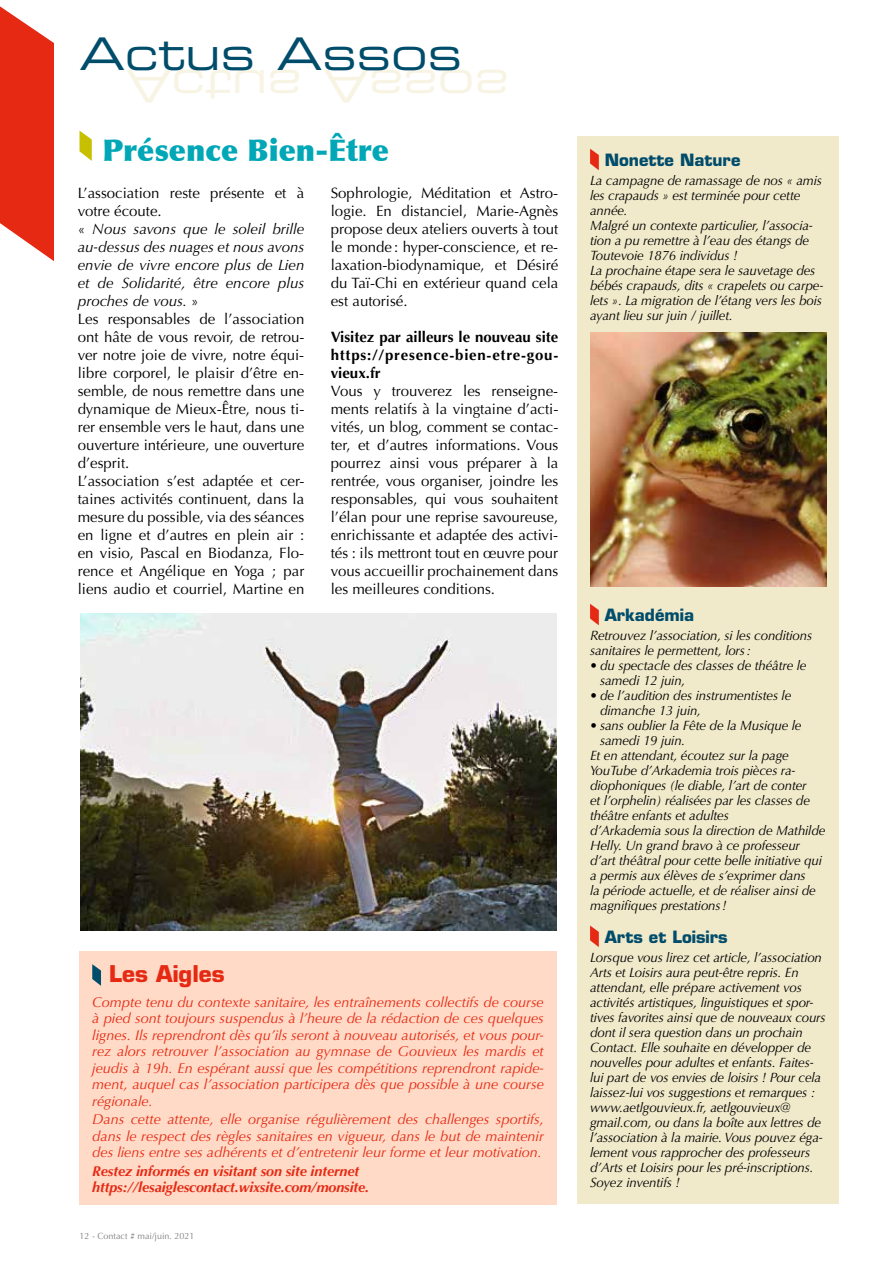
<style>
.page{position:relative;width:893px;height:1263px;background:#fff}
.page>*{position:absolute;margin:0;border:0;box-sizing:border-box;transform-origin:0 0}
.t1{font:45px "Eurostile Extended Two";color:#004c6b}
.t2{font:900 30px "Optima";color:#00a7b6}
.t3{font:700 22.5px "Eurostile LT Std";color:#e62913}
.t4{font:700 16.5px "Eurostile LT Std";color:#004c6b}
.t5{font:15px/18px "Optima";color:#000;text-align:justify}
.t6{font:700 15px/18px "Optima";color:#000;text-align:justify}
.t7{font:italic 14.25px/16.5px "Optima";color:#e62913;text-align:justify}
.t8{font:italic 700 14.25px/16.5px "Optima";letter-spacing:-.01em;color:#e62913}
.t9{font:italic 13.5px/15px "Optima";letter-spacing:-.01em;color:#000}
.t10{font:9px "Optima";color:#808281}
.s1{font-style:italic}
</style>
<div class="page">
<svg style="left:0;top:6px;width:54px;height:255px;background:#e94835"></svg>
<div style="left:577px;top:136px;width:262px;height:1067px;background:#f0e9ca"></div>
<svg style="left:590px;top:149px;width:9px;height:21px"></svg>
<svg style="left:590px;top:604px;width:9px;height:21px"></svg>
<svg style="left:590px;top:925px;width:9px;height:22px"></svg>
<img style="left:81px;top:614px;width:476px;height:317px">
<div style="left:80px;top:951px;width:477px;height:254px;background:#ffdac6"></div>
<svg style="left:92px;top:964px;width:9px;height:22px"></svg>
<svg style="left:80px;top:131px;width:12px;height:30px"></svg>
<img style="left:590px;top:333px;width:236px;height:253px">
<h1 class="t1" style="left:80px;top:23px;width:384px">Actus Assos</h1>
<h2 class="t2" style="left:103px;top:132px;width:288px">Présence Bien-Être</h2>
<p class="t5" style="left:78px;top:184px;width:228px;text-align:left">L’association reste présente et à votre écoute.<br>« <span class="s1">Nous savons que le soleil brille au-dessus des nuages et nous avons envie de vivre encore plus de Lien et de Solidarité, être encore plus proches de vous.</span> »<br>Les responsables de l’association ont hâte de vous revoir, de retrou&shy;ver notre joie de vivre, notre équi&shy;libre corporel, le plaisir d’être en&shy;semble, de nous remettre dans une dynamique de Mieux-Être, nous ti&shy;rer ensemble vers le haut, dans une ouverture intérieure, une ouverture d’esprit.<br>L’association s’est adaptée et cer&shy;taines activités continuent, dans la mesure du possible, via des séances en ligne et d’autres en plein air : en visio, Pascal en Biodanza, Flo&shy;rence et Angélique en Yoga ; par liens audio et courriel, Martine en</p>
<p class="t5" style="left:331px;top:184px;width:229px">Sophrologie, Méditation et Astro&shy;logie. En distanciel, Marie-Agnès propose deux ateliers ouverts à tout le monde : hyper-conscience, et re&shy;laxation-biodynamique, et Désiré du Taï-Chi en extérieur quand cela est autorisé.</p>
<p class="t6" style="left:331px;top:328px;width:229px">Visitez par ailleurs le nouveau site https://presence-bien-etre-gou&shy;vieux.fr</p>
<p class="t5" style="left:331px;top:382px;width:229px">Vous y trouverez les renseigne&shy;ments relatifs à la vingtaine d’acti&shy;vités, un blog, comment se contac&shy;ter, et d’autres informations. Vous pourrez ainsi vous préparer à la rentrée, vous organiser, joindre les responsables, qui vous souhaitent l’élan pour une reprise savoureuse, enrichissante et adaptée des activi&shy;tés : ils mettront tout en œuvre pour vous accueillir prochainement dans les meilleures conditions.</p>
<h3 class="t3" style="left:109px;top:959px;width:117px">Les Aigles</h3>
<p class="t7" style="left:92px;top:993px;width:453px">Compte tenu du contexte sanitaire, les entraînements collectifs de course à pied sont toujours suspendus à l’heure de la rédaction de ces quelques lignes. Ils reprendront dès qu’ils seront à nouveau autorisés, et vous pour&shy;rez alors retrouver l’association au gymnase de Gouvieux les mardis et jeudis à 19h. En espérant aussi que les compétitions reprendront rapide&shy;ment, auquel cas l’association participera dès que possible à une course régionale.</p>
<p class="t7" style="left:92px;top:1111px;width:453px">Dans cette attente, elle organise régulièrement des challenges sportifs, dans le respect des règles sanitaires en vigueur, dans le but de maintenir des liens entre ses adhérents et d’entretenir leur forme et leur motivation.</p>
<p class="t8" style="left:92px;top:1163px;width:279px">Restez informés en visitant son site internet https://lesaiglescontact.wixsite.com/monsite.</p>
<p class="t10" style="left:80px;top:1231px;width:117px">12 - Contact # mai/juin. 2021</p>
<p class="t4" style="left:605px;top:150px;width:137px">Nonette Nature</p>
<p class="t9" style="left:590px;top:173px;width:235px">La campagne de ramassage de nos « amis les crapauds » est terminée pour cette année.<br>Malgré un contexte particulier, l’associa&shy;tion a pu remettre à l’eau des étangs de Toutevoie 1876 individus !<br>La prochaine étape sera le sauvetage des bébés crapauds, dits « crapelets ou carpe&shy;lets ». La migration de l’étang vers les bois ayant lieu sur juin / juillet.</p>
<p class="t4" style="left:605px;top:605px;width:91px">Arkadémia</p>
<p class="t9" style="left:590px;top:628px;width:224px">Retrouvez l’association, si les conditions sanitaires le permettent, lors:</p>
<p class="t9" style="left:600px;top:658px;width:208px;text-indent:-10px">• du spectacle des classes de théâtre le samedi 12 juin,</p>
<p class="t9" style="left:600px;top:688px;width:193px;text-indent:-10px">• de l’audition des instrumentistes le dimanche 13 juin,</p>
<p class="t9" style="left:590px;top:718px;width:213px">• sans oublier la Fête de la Musique le</p>
<p class="t9" style="left:600px;top:733px;width:87px">samedi 19 juin.</p>
<p class="t9" style="left:590px;top:748px;width:200px">Et en attendant, écoutez sur la page</p>
<p class="t9" style="left:590px;top:763px;width:207px">YouTube d’Arkademia trois pièces ra-</p>
<p class="t9" style="left:590px;top:778px;width:218px">diophoniques (le diable, l’art de conter</p>
<p class="t9" style="left:590px;top:793px;width:221px">et l’orphelin) réalisées par les classes de</p>
<p class="t9" style="left:590px;top:808px;width:140px">théâtre enfants et adultes</p>
<p class="t9" style="left:590px;top:823px;width:237px">d’Arkademia sous la direction de Mathilde</p>
<p class="t9" style="left:590px;top:838px;width:211px">Helly. Un grand bravo à ce professeur</p>
<p class="t9" style="left:590px;top:853px;width:233px">d’art théâtral pour cette belle initiative qui</p>
<p class="t9" style="left:590px;top:868px;width:217px">a permis aux élèves de s’exprimer dans</p>
<p class="t9" style="left:590px;top:883px;width:227px">la période actuelle, et de réaliser ainsi de</p>
<p class="t9" style="left:590px;top:898px;width:138px">magnifiques prestations!</p>
<p class="t4" style="left:605px;top:927px;width:124px">Arts et Loisirs</p>
<p class="t9" style="left:590px;top:950px;width:237px">Lorsque vous lirez cet article, l’association Arts et Loisirs aura peut-être repris. En attendant, elle prépare activement vos activités artistiques, linguistiques et spor&shy;tives favorites ainsi que de nouveaux cours dont il sera question dans un prochain Contact. Elle souhaite en développer de nouvelles pour adultes et enfants. Faites&shy;lui part de vos envies de loisirs ! Pour cela laissez-lui vos suggestions et remarques : www.aetlgouvieux.fr, aetlgouvieux@ gmail.com, ou dans la boîte aux lettres de l’association à la mairie. Vous pouvez éga&shy;lement vous rapprocher des professeurs d’Arts et Loisirs pour les pré-inscriptions.<br>Soyez inventifs !</p>
</div>
